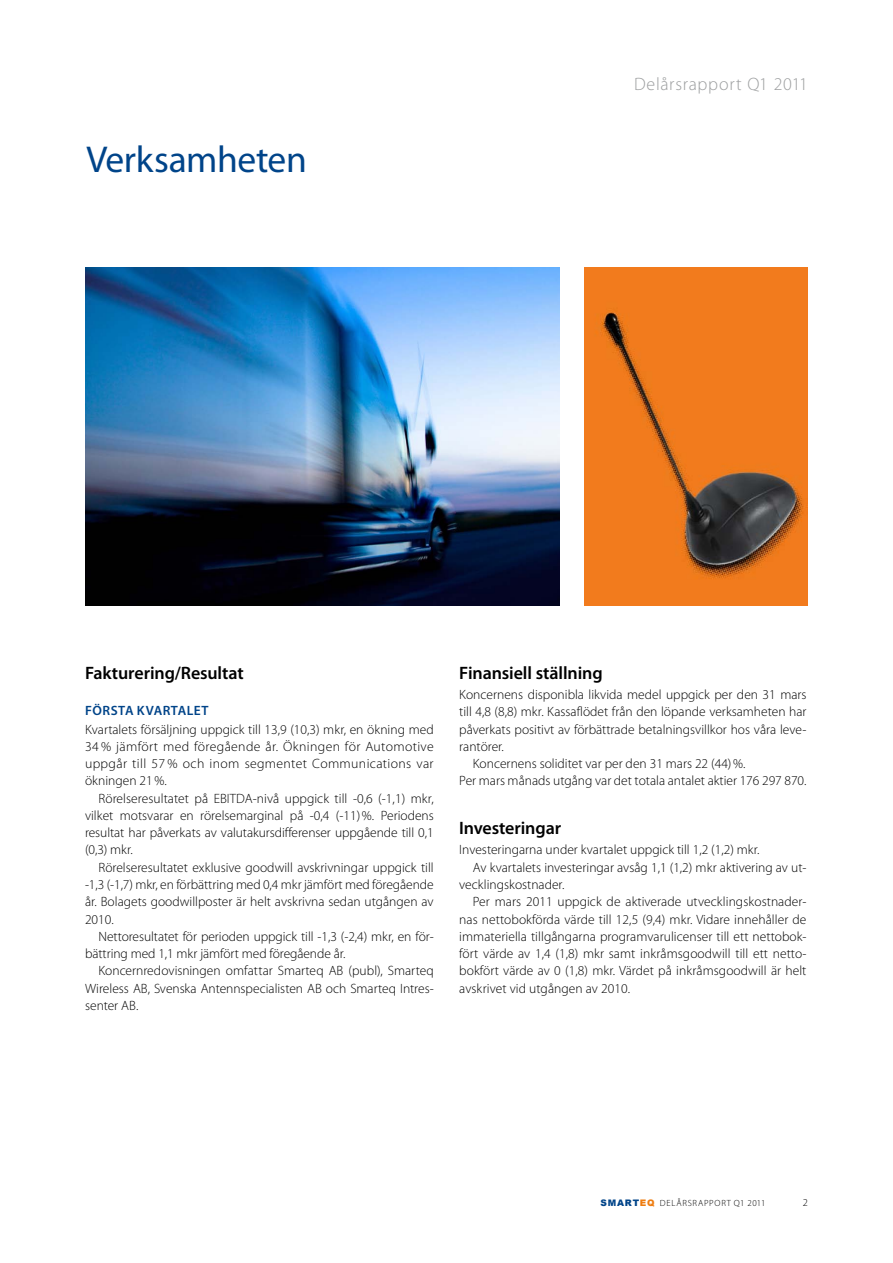
<style>
.page{position:relative;width:893px;height:1263px;background:#fff}
.page>*{position:absolute;margin:0;border:0;box-sizing:border-box;transform-origin:0 0}
.t1{font:37.5px "Myriad Pro";letter-spacing:-.01em;color:#004489}
.t2{font:600 18px "Myriad Pro";letter-spacing:-.005em;color:#000}
.t3{font:300 18px "Myriad Pro";letter-spacing:-.01em;color:#9c9e9f}
.t4{font:300 13.5px/17.2px "Myriad Pro";color:#000;text-align:justify}
.t5{font:600 13.5px "Myriad Pro";letter-spacing:.03em;color:#004489}
.t6{font:300 10.5px "Myriad Pro";color:#000}
.t7{font:300 9px "Myriad Pro";letter-spacing:.08em;color:#000}
.s1{font-family:"Arial";font-weight:900;color:#004489}
.s2{font-family:"Arial";font-weight:900;color:#ee7d11}
</style>
<div class="page">
<img style="left:85px;top:268px;width:474px;height:337px">
<img style="left:585px;top:268px;width:223px;height:337px">
<h1 class="t1" style="left:86px;top:136px;width:222px">Verksamheten</h1>
<h2 class="t3" style="left:634px;top:73px;width:175px">Delårsrapport Q1 2011</h2>
<h2 class="t2" style="left:85px;top:661px;width:160px">Fakturering/Resultat</h2>
<p class="t5" style="left:85px;top:702px;width:125px">FÖRSTA KVARTALET</p>
<p class="t4" style="left:85px;top:720px;width:350px">Kvartalets försäljning uppgick till 13,9 (10,3) mkr, en ökning med 34 % jämfört med föregående år. Ökningen för Automotive uppgår till 57 % och inom segmentet Communications var ökningen 21%.</p>
<p class="t4" style="left:85px;top:789px;width:350px;text-indent:14px">Rörelseresultatet på EBITDA-nivå uppgick till -0,6 (-1,1) mkr, vilket motsvarar en rörelsemarginal på -0,4 (-11)%. Periodens resultat har påverkats av valutakursdifferenser uppgående till 0,1 (0,3) mkr.</p>
<p class="t4" style="left:85px;top:858px;width:350px;text-indent:14px">Rörelseresultatet exklusive goodwill avskrivningar uppgick till -1,3 (-1,7) mkr, en förbättring med 0,4 mkr jämfört med föregående år. Bolagets goodwillposter är helt avskrivna sedan utgången av 2010.</p>
<p class="t4" style="left:85px;top:927px;width:350px;text-indent:14px">Nettoresultatet för perioden uppgick till -1,3 (-2,4) mkr, en för&shy;bättring med 1,1 mkr jämfört med föregående år.</p>
<p class="t4" style="left:85px;top:962px;width:350px;text-indent:14px">Koncernredovisningen omfattar Smarteq AB (publ), Smarteq Wireless AB, Svenska Antennspecialisten AB och Smarteq Intres&shy;senter AB.</p>
<h2 class="t2" style="left:459px;top:661px;width:145px">Finansiell ställning</h2>
<p class="t4" style="left:459px;top:686px;width:349px">Koncernens disponibla likvida medel uppgick per den 31 mars</p>
<p class="t4" style="left:459px;top:703px;width:349px">till 4,8 (8,8) mkr. Kassaflödet från den löpande verksamheten har</p>
<p class="t4" style="left:459px;top:720px;width:349px">påverkats positivt av förbättrade betalningsvillkor hos våra leve-</p>
<p class="t4" style="left:459px;top:738px;width:46px">rantörer.</p>
<p class="t4" style="left:473px;top:755px;width:274px">Koncernens soliditet var per den 31 mars 22 (44)%.</p>
<p class="t4" style="left:459px;top:772px;width:349px">Per mars månads utgång var det totala antalet aktier 176 297 870.</p>
<h2 class="t2" style="left:459px;top:817px;width:103px">Investeringar</h2>
<p class="t4" style="left:459px;top:841px;width:302px">Investeringarna under kvartalet uppgick till 1,2 (1,2) mkr.</p>
<p class="t4" style="left:473px;top:858px;width:335px">Av kvartalets investeringar avsåg 1,1 (1,2) mkr aktivering av ut-</p>
<p class="t4" style="left:459px;top:876px;width:107px">vecklingskostnader.</p>
<p class="t4" style="left:473px;top:893px;width:335px">Per mars 2011 uppgick de aktiverade utvecklingskostnader-</p>
<p class="t4" style="left:459px;top:910px;width:349px">nas nettobokförda värde till 12,5 (9,4) mkr. Vidare innehåller de</p>
<p class="t4" style="left:459px;top:927px;width:349px">immateriella tillgångarna programvarulicenser till ett nettobok-</p>
<p class="t4" style="left:459px;top:945px;width:349px">fört värde av 1,4 (1,8) mkr samt inkråmsgoodwill till ett netto-</p>
<p class="t4" style="left:459px;top:962px;width:349px">bokfört värde av 0 (1,8) mkr. Värdet på inkråmsgoodwill är helt</p>
<p class="t4" style="left:459px;top:979px;width:172px">avskrivet vid utgången av 2010.</p>
<p class="t7" style="left:601px;top:1197px;width:166px"><span class="s1">SMART</span><span class="s2">EQ</span> Delårsrapport Q1 2011</p>
<p class="t6" style="left:803px;top:1196px;width:7px">2</p>
</div>
